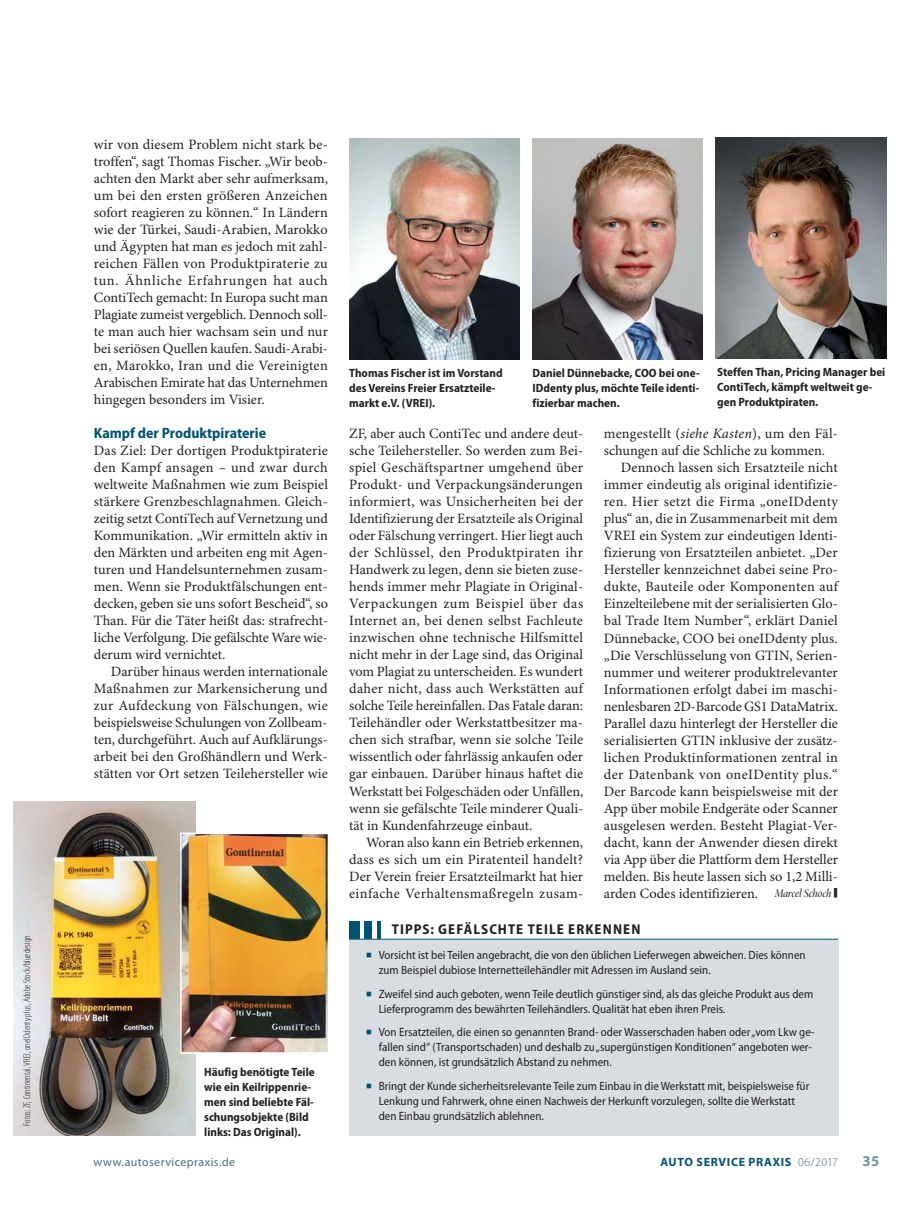
<style>
.page{position:relative;width:919px;height:1212px;background:#fff}
.page>*{position:absolute;margin:0;border:0;box-sizing:border-box;transform-origin:0 0}
.t1{font:32.7px "Minion Pro";color:#231f20;scale:.33 1}
.t2{font:700 semi-condensed 15px "Myriad Pro";color:#005273}
.t3{font:700 15px "Myriad Pro";color:#7294a5}
.t4{font:14.25px/17px "Minion Pro";color:#231f20;text-align:justify}
.t5{font:14.25px "Minion Pro";letter-spacing:.025em;color:#231f20}
.t6{font:700 semi-condensed 14.25px "Myriad Pro";letter-spacing:.075em;color:#231f20}
.t7{font:semi-condensed 12px/15px "Myriad Pro";color:#231f20}
.t8{font:700 semi-condensed 12px/15px "Myriad Pro";color:#231f20}
.t9{font:12px "Myriad Pro";letter-spacing:.035em;color:#476e7f}
.t10{font:700 12px "Myriad Pro";letter-spacing:.055em;color:#005273}
.t11{font:12px "Minion Pro Medium Cn It Disp";letter-spacing:-.005em;color:#231f20}
.t12{font:300 condensed 9.75px "Myriad Pro";color:#231f20}
.s1{font-style:italic}
.s2{font-family:"Minion Pro";font-stretch:normal;font-size:15.75px;color:#005273}
.s3{font-weight:300;color:#476e7f}
</style>
<div class="page">
<div style="left:349px;top:939px;width:489px;height:196px;background:#d8dde1"></div>
<div style="left:349px;top:921px;width:10px;height:18px;background:#005273"></div>
<div style="left:364px;top:921px;width:8px;height:18px;background:#005273"></div>
<hr style="left:377px;top:921px;width:3px;height:18px;background:#005273">
<hr style="left:349px;top:939px;width:488px;height:1px;background:#005273">
<img style="left:715px;top:137px;width:171px;height:221px">
<img style="left:349px;top:139px;width:170px;height:221px">
<img style="left:532px;top:139px;width:170px;height:221px">
<img style="left:14px;top:802px;width:182px;height:333px">
<img style="left:183px;top:835px;width:143px;height:216px">
<div style="left:180px;top:832px;width:149px;height:222px;border:2px solid #fff"></div>
<p class="t12" style="left:23px;top:1126px;width:192px;rotate:-90deg">Fotos: ZF, Continental, VREI, oneIDdenty plus, Adobe Stock/bluedesign</p>
<p class="t4" style="left:94px;top:137px;width:236px">wir von diesem Problem nicht stark be&shy;troffen“, sagt Thomas Fischer. „Wir beob&shy;achten den Markt aber sehr aufmerksam, um bei den ersten größeren Anzeichen sofort reagieren zu können.“ In Ländern wie der Türkei, Saudi-Arabien, Marokko und Ägypten hat man es jedoch mit zahl&shy;reichen Fällen von Produktpiraterie zu tun. Ähnliche Erfahrungen hat auch Conti Tech gemacht: In Europa sucht man Plagiate zumeist vergeblich. Dennoch soll&shy;te man auch hier wachsam sein und nur bei seriösen Quellen kaufen. Saudi-Arabi&shy;en, Marokko, Iran und die Vereinigten Arabischen Emirate hat das Unternehmen hingegen besonders im Visier.</p>
<p class="t2" style="left:94px;top:427px;width:174px">Kampf der Produktpiraterie</p>
<p class="t4" style="left:94px;top:443px;width:236px">Das Ziel: Der dortigen Produktpiraterie den Kampf ansagen – und zwar durch weltweite Maßnahmen wie zum Beispiel stärkere Grenzbeschlagnahmen. Gleich&shy;zeitig setzt ContiTech auf Vernetzung und Kommunikation. „Wir ermitteln aktiv in den Märkten und arbeiten eng mit Agen&shy;turen und Handelsunternehmen zusam&shy;men. Wenn sie Produktfälschungen ent&shy;decken, geben sie uns sofort Bescheid“, so Than. Für die Täter heißt das: strafrecht&shy;liche Verfolgung. Die gefälschte Ware wie&shy;derum wird vernichtet.</p>
<p class="t4" style="left:94px;top:664px;width:235px;text-indent:17px">Darüber hinaus werden internationale Maßnahmen zur Markensicherung und zur Aufdeckung von Fälschungen, wie beispielsweise Schulungen von Zollbeam&shy;ten, durchgeführt. Auch auf Aufklärungs&shy;arbeit bei den Großhändlern und Werk&shy;stätten vor Ort setzen Teilehersteller wie</p>
<p class="t8" style="left:204px;top:1065px;width:112px">Häufig benötigte Teile wie ein Keilrippenrie&shy;men sind beliebte Fäl&shy;schungsobjekte (Bild links: Das Original).</p>
<p class="t8" style="left:349px;top:367px;width:155px">Thomas Fischer ist im Vorstand des Vereins Freier Ersatzteile&shy;markt e.V. (VREI).</p>
<p class="t8" style="left:532px;top:367px;width:169px;text-align:justify">Daniel Dünnebacke, COO bei one-IDdenty plus, möchte Teile identi&shy;fizierbar machen.</p>
<p class="t8" style="left:717px;top:366px;width:170px">Steffen Than, Pricing Manager bei<br>ContiTech, kämpft weltweit ge&shy;gen Produktpiraten.</p>
<p class="t4" style="left:349px;top:426px;width:235px">ZF, aber auch ContiTec und andere deut&shy;sche Teilehersteller. So werden zum Bei&shy;spiel Geschäftspartner umgehend über Produkt- und Verpackungsänderungen informiert, was Unsicherheiten bei der Identifizierung der Ersatzteile als Original oder Fälschung verringert. Hier liegt auch der Schlüssel, den Produktpiraten ihr Handwerk zu legen, denn sie bieten zuse&shy;hends immer mehr Plagiate in Original-Verpackungen zum Beispiel über das Internet an, bei denen selbst Fachleute inzwischen ohne technische Hilfsmittel nicht mehr in der Lage sind, das Original vom Plagiat zu unterscheiden. Es wundert daher nicht, dass auch Werkstätten auf solche Teile hereinfallen. Das Fatale daran:<br>Teilehändler oder Werkstattbesitzer ma&shy;chen sich strafbar, wenn sie solche Teile wissentlich oder fahrlässig ankaufen oder gar einbauen. Darüber hinaus haftet die Werkstatt bei Folgeschäden oder Unfällen, wenn sie gefälschte Teile minderer Quali&shy;tät in Kundenfahrzeuge einbaut.</p>
<p class="t4" style="left:349px;top:835px;width:235px;text-indent:17px">Woran also kann ein Betrieb erkennen, dass es sich um ein Piratenteil handelt?<br>Der Verein freier Ersatzteilmarkt hat hier einfache Verhaltensmaßregeln zusam-</p>
<p class="t4" style="left:603px;top:426px;width:235px">mengestellt (<span class="s1">siehe Kasten</span>), um den Fäl-</p>
<p class="t4" style="left:603px;top:443px;width:223px">schungen auf die Schliche zu kommen.</p>
<p class="t4" style="left:621px;top:460px;width:218px">Dennoch lassen sich Ersatzteile nicht</p>
<p class="t4" style="left:603px;top:477px;width:235px">immer eindeutig als original identifizie-</p>
<p class="t5" style="left:603px;top:496px;width:236px">ren. Hier setzt die Firma „oneIDdenty</p>
<p class="t4" style="left:603px;top:512px;width:235px">plus“ an, die in Zusammenarbeit mit dem</p>
<p class="t4" style="left:603px;top:529px;width:235px">VREI ein System zur eindeutigen Identi-</p>
<p class="t4" style="left:603px;top:546px;width:235px">fizierung von Ersatzteilen anbietet. „Der</p>
<p class="t4" style="left:603px;top:563px;width:235px">Hersteller kennzeichnet dabei seine Pro-</p>
<p class="t4" style="left:603px;top:580px;width:235px">dukte, Bauteile oder Komponenten auf</p>
<p class="t4" style="left:603px;top:597px;width:235px">Einzelteilebene mit der serialisierten Glo-</p>
<p class="t4" style="left:603px;top:614px;width:235px">bal Trade Item Number“, erklärt Daniel</p>
<p class="t4" style="left:603px;top:631px;width:235px">Dünnebacke, COO bei oneIDdenty plus.</p>
<p class="t4" style="left:603px;top:648px;width:235px">„Die Verschlüsselung von GTIN, Serien-</p>
<p class="t4" style="left:603px;top:665px;width:235px">nummer und weiterer produktrelevanter</p>
<p class="t4" style="left:603px;top:682px;width:235px">Informationen erfolgt dabei im maschi-</p>
<p class="t4" style="left:603px;top:699px;width:236px">nenlesbaren 2D-Barcode GS1 DataMatrix.</p>
<p class="t4" style="left:603px;top:716px;width:235px">Parallel dazu hinterlegt der Hersteller die</p>
<p class="t4" style="left:603px;top:733px;width:235px">serialisierten GTIN inklusive der zusätz-</p>
<p class="t4" style="left:603px;top:750px;width:235px">lichen Produktinformationen zentral in</p>
<p class="t5" style="left:603px;top:768px;width:235px">der Datenbank von oneIDentity plus.“</p>
<p class="t4" style="left:603px;top:784px;width:235px">Der Barcode kann beispielsweise mit der</p>
<p class="t4" style="left:603px;top:801px;width:235px">App über mobile Endgeräte oder Scanner</p>
<p class="t4" style="left:603px;top:818px;width:235px">ausgelesen werden. Besteht Plagiat-Ver-</p>
<p class="t4" style="left:603px;top:835px;width:235px">dacht, kann der Anwender diesen direkt</p>
<p class="t4" style="left:603px;top:852px;width:235px">via App über die Plattform dem Hersteller</p>
<p class="t4" style="left:603px;top:869px;width:235px">melden. Bis heute lassen sich so 1,2 Milli-</p>
<p class="t4" style="left:603px;top:886px;width:156px">arden Codes identifizieren.</p>
<p class="t11" style="left:774px;top:886px;width:59px">Marcel Schoch</p>
<h1 class="t1" style="left:833px;top:878px;width:15px">■</h1>
<p class="t6" style="left:392px;top:924px;width:250px">TIPPS: GEFÄLSCHTE TEILE ERKENNEN</p>
<p class="t7" style="left:378px;top:949px;width:428px;text-indent:-13px"><span class="s2">■</span> Vorsicht ist bei Teilen angebracht, die von den üblichen Lieferwegen abweichen. Dies können zum Beispiel dubiose Internetteilehändler mit Adressen im Ausland sein.</p>
<p class="t7" style="left:378px;top:987px;width:436px;text-indent:-13px"><span class="s2">■</span> Zweifel sind auch geboten, wenn Teile deutlich günstiger sind, als das gleiche Produkt aus dem<br>Lieferprogramm des bewährten Teilehändlers. Qualität hat eben ihren Preis.</p>
<p class="t7" style="left:378px;top:1026px;width:437px;text-indent:-13px"><span class="s2">■</span> Von Ersatzteilen, die einen so genannten Brand- oder Wasserschaden haben oder „vom Lkw ge&shy;fallen sind“ (Transportschaden) und deshalb zu „supergünstigen Konditionen“ angeboten wer&shy;den können, ist grundsätzlich Abstand zu nehmen.</p>
<p class="t7" style="left:378px;top:1079px;width:432px;text-indent:-13px"><span class="s2">■</span> Bringt der Kunde sicherheitsrelevante Teile zum Einbau in die Werkstatt mit, beispielsweise für<br>Lenkung und Fahrwerk, ohne einen Nachweis der Herkunft vorzulegen, sollte die Werkstatt den Einbau grundsätzlich ablehnen.</p>
<p class="t9" style="left:94px;top:1154px;width:143px">www.autoservicepraxis.de</p>
<p class="t10" style="left:660px;top:1154px;width:179px">AUTO SERVICE PRAXIS <span class="s3">06/2017</span></p>
<p class="t3" style="left:862px;top:1152px;width:19px">35</p>
</div>
